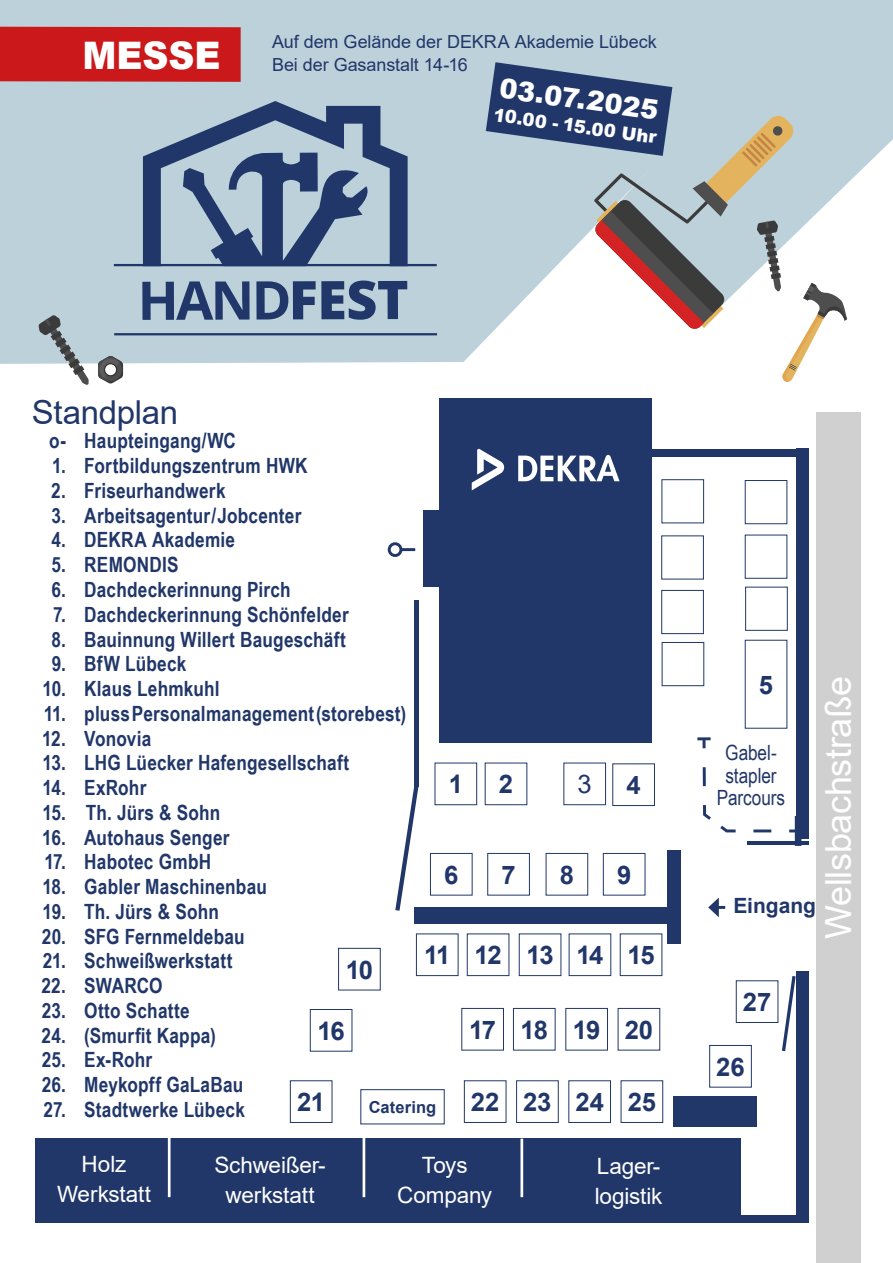
<style>
.page{position:relative;width:893px;height:1263px;background:#fff}
.page>*{position:absolute;margin:0;border:0;box-sizing:border-box;transform-origin:0 0}
.t1{font:900 37.95px "Arial";color:#fff;scale:.95 1}
.t2{font:36px "Arial";letter-spacing:-.01em;color:#fff}
.t3{font:33px "Arial";letter-spacing:-.01em;color:#213769}
.t4{font:900 27px "Arial";color:#fff}
.t5{font:700 25.65px "Arial";letter-spacing:-.04em;color:#213769}
.t6{font:25.65px "Arial";color:#213769}
.t7{font:22.5px/30px "Arial";letter-spacing:-.005em;color:#fff;text-align:center}
.t8{font:700 21px "Arial Narrow";letter-spacing:.01em;color:#213769}
.t9{font:21px/22.5px "Arial Narrow";letter-spacing:-.005em;color:#213769;text-align:center}
.t10{font:700 21px "Arial";color:#213769}
.t11{font:18px/22.5px "Arial";letter-spacing:-.005em;color:#213769}
.t12{font:900 18px "Arial";color:#fff}
.t13{font:700 16.5px "Arial";letter-spacing:.005em;color:#213769}
</style>
<div class="page">
<svg style="left:814px;top:0;width:79px;height:184px;background:#c2d5dd"></svg>
<div style="left:0;top:0;width:814px;height:364px;background:#bcd1da"></div>
<div style="left:0;top:27px;width:241px;height:55px;background:#cb181a"></div>
<svg style="left:98px;top:356px;width:25px;height:28px"></svg>
<svg style="left:38px;top:315px;width:51px;height:70px"></svg>
<div style="left:817px;top:412px;width:44px;height:851px;background:#d0d0d0"></div>
<div style="left:35px;top:1139px;width:705px;height:84px;background:#213769"></div>
<div style="left:414px;top:907px;width:258px;height:16px;background:#213769"></div>
<div style="left:673px;top:1096px;width:84px;height:31px;background:#213769"></div>
<div style="left:667px;top:850px;width:13px;height:93px;background:#213769"></div>
<svg style="left:486px;top:62px;width:361px;height:320px"></svg>
<div style="left:435px;top:763px;width:42px;height:42px;border:1px solid #213769"></div>
<div style="left:709px;top:1045px;width:43px;height:42px;border:1px solid #213769"></div>
<div style="left:736px;top:980px;width:42px;height:43px;border:1px solid #213769"></div>
<div style="left:603px;top:853px;width:42px;height:42px;border:1px solid #213769"></div>
<div style="left:745px;top:480px;width:42px;height:44px;border:1px solid #213769"></div>
<div style="left:546px;top:853px;width:42px;height:42px;border:1px solid #213769"></div>
<div style="left:563px;top:763px;width:43px;height:42px;border:1px solid #213769"></div>
<div style="left:430px;top:853px;width:43px;height:42px;border:1px solid #213769"></div>
<div style="left:416px;top:933px;width:42px;height:43px;border:1px solid #213769"></div>
<div style="left:487px;top:853px;width:43px;height:42px;border:1px solid #213769"></div>
<div style="left:519px;top:933px;width:42px;height:43px;border:1px solid #213769"></div>
<div style="left:467px;top:933px;width:42px;height:43px;border:1px solid #213769"></div>
<div style="left:439px;top:398px;width:213px;height:345px;background:#213769"></div>
<div style="left:423px;top:510px;width:39px;height:76px;background:#213769"></div>
<div style="left:796px;top:449px;width:12px;height:390px;background:#213769"></div>
<div style="left:645px;top:449px;width:154px;height:7px;background:#213769"></div>
<div style="left:645px;top:1215px;width:154px;height:8px;background:#213769"></div>
<div style="left:414px;top:600px;width:5px;height:186px;background:#213769"></div>
<svg style="left:395px;top:786px;width:24px;height:125px"></svg>
<div style="left:796px;top:971px;width:12px;height:252px;background:#213769"></div>
<svg style="left:402px;top:548px;width:14px;height:3px"></svg>
<div style="left:388px;top:542px;width:14px;height:15px;border:3px solid #213769;border-radius:50%"></div>
<svg style="left:701px;top:740px;width:94px;height:94px"></svg>
<hr style="left:697px;top:737px;width:14px;height:3px;background:#213769">
<div style="left:795px;top:816px;width:6px;height:30px;background:#213769"></div>
<hr style="left:168px;top:1132px;width:3px;height:65px;background:#fff">
<hr style="left:363px;top:1132px;width:2px;height:65px;background:#fff">
<hr style="left:520px;top:1139px;width:3px;height:58px;background:#fff">
<div style="left:516px;top:1080px;width:43px;height:43px;border:1px solid #213769"></div>
<div style="left:568px;top:1080px;width:43px;height:43px;border:1px solid #213769"></div>
<div style="left:621px;top:1080px;width:42px;height:43px;border:1px solid #213769"></div>
<div style="left:620px;top:933px;width:42px;height:43px;border:1px solid #213769"></div>
<div style="left:310px;top:1009px;width:42px;height:42px;border:1px solid #213769"></div>
<div style="left:360px;top:1089px;width:85px;height:35px;border:1px solid #213769"></div>
<div style="left:461px;top:1008px;width:43px;height:42px;border:1px solid #213769"></div>
<div style="left:513px;top:1008px;width:43px;height:42px;border:1px solid #213769"></div>
<div style="left:565px;top:1008px;width:43px;height:42px;border:1px solid #213769"></div>
<div style="left:338px;top:948px;width:43px;height:42px;border:1px solid #213769"></div>
<div style="left:464px;top:1080px;width:42px;height:43px;border:1px solid #213769"></div>
<div style="left:290px;top:1080px;width:42px;height:43px;border:1px solid #213769"></div>
<div style="left:612px;top:763px;width:43px;height:43px;border:1px solid #213769"></div>
<hr style="left:747px;top:841px;width:61px;height:3px;background:#213769">
<svg style="left:782px;top:976px;width:14px;height:75px"></svg>
<svg style="left:708px;top:897px;width:17px;height:20px"></svg>
<svg style="left:518px;top:455px;width:102px;height:26px"></svg>
<svg style="left:472px;top:449px;width:32px;height:41px"></svg>
<svg style="left:142px;top:281px;width:108px;height:39px;background:#6a7f9e"></svg>
<svg style="left:256px;top:280px;width:151px;height:40px;background:#677d9c"></svg>
<svg style="left:143px;top:101px;width:265px;height:163px;background:#7a90aa"></svg>
<hr style="left:114px;top:264px;width:323px;height:2px;background:#213769">
<hr style="left:114px;top:333px;width:323px;height:2px;background:#213769">
<div style="left:745px;top:587px;width:43px;height:44px;border:1px solid #213769"></div>
<div style="left:661px;top:535px;width:43px;height:44px;border:1px solid #213769"></div>
<div style="left:661px;top:590px;width:43px;height:44px;border:1px solid #213769"></div>
<div style="left:662px;top:642px;width:42px;height:44px;border:1px solid #213769"></div>
<div style="left:661px;top:479px;width:43px;height:44px;border:1px solid #213769"></div>
<h1 class="t1" style="left:82px;top:28px;width:147px">MESSE</h1>
<p class="t11" style="left:272px;top:31px;width:386px">Auf dem Gelände der DEKRA Akademie Lübeck<br>Bei der Gasanstalt 14-16</p>
<p class="t4" style="left:502px;top:68px;width:162px;rotate:8deg">03.07.2025</p>
<p class="t12" style="left:496px;top:101px;width:166px;rotate:8deg">10.00 - 15.00 Uhr</p>
<h3 class="t3" style="left:32px;top:389px;width:148px">Standplan</h3>
<p class="t8" style="left:49px;top:425px;width:188px">o- Haupteingang/WC</p>
<p class="t8" style="left:52px;top:450px;width:257px">1. Fortbildungszentrum HWK</p>
<p class="t8" style="left:51px;top:475px;width:176px">2. Friseurhandwerk</p>
<p class="t8" style="left:52px;top:499px;width:251px">3. Arbeitsagentur/Jobcenter</p>
<p class="t8" style="left:51px;top:524px;width:185px">4. DEKRA Akademie</p>
<p class="t8" style="left:52px;top:549px;width:129px">5. REMONDIS</p>
<p class="t8" style="left:51px;top:574px;width:241px">6. Dachdeckerinnung Pirch</p>
<p class="t8" style="left:53px;top:598px;width:297px">7. Dachdeckerinnung Schönfelder</p>
<p class="t8" style="left:52px;top:623px;width:296px">8. Bauinnung Willert Baugeschäft</p>
<p class="t8" style="left:52px;top:648px;width:136px">9. BfW Lübeck</p>
<p class="t8" style="left:43px;top:673px;width:179px">10. Klaus Lehmkuhl</p>
<p class="t8" style="left:44px;top:697px;width:364px">11. pluss Personalmanagement (storebest)</p>
<p class="t8" style="left:42px;top:722px;width:110px">12. Vonovia</p>
<p class="t8" style="left:43px;top:747px;width:308px">13. LHG Lüecker Hafengesellschaft</p>
<p class="t8" style="left:42px;top:772px;width:105px">14. ExRohr</p>
<p class="t8" style="left:43px;top:796px;width:179px">15. Th. Jürs &amp; Sohn</p>
<p class="t8" style="left:42px;top:821px;width:189px">16. Autohaus Senger</p>
<p class="t8" style="left:44px;top:846px;width:168px">17. Habotec GmbH</p>
<p class="t8" style="left:42px;top:871px;width:226px">18. Gabler Maschinenbau</p>
<p class="t8" style="left:43px;top:896px;width:178px">19. Th. Jürs &amp; Sohn</p>
<p class="t8" style="left:42px;top:920px;width:204px">20. SFG Fernmeldebau</p>
<p class="t8" style="left:43px;top:945px;width:191px">21. Schweißwerkstatt</p>
<p class="t8" style="left:41px;top:970px;width:123px">22. SWARCO</p>
<p class="t8" style="left:42px;top:995px;width:149px">23. Otto Schatte</p>
<p class="t8" style="left:42px;top:1019px;width:176px">24. (Smurfit Kappa)</p>
<p class="t8" style="left:42px;top:1044px;width:112px">25. Ex-Rohr</p>
<p class="t8" style="left:42px;top:1069px;width:203px">26. Meykopff GaLaBau</p>
<p class="t8" style="left:43px;top:1094px;width:203px">27. Stadtwerke Lübeck</p>
<p class="t5" style="left:449px;top:766px;width:16px">1</p>
<p class="t5" style="left:499px;top:766px;width:16px">2</p>
<p class="t6" style="left:578px;top:766px;width:16px">3</p>
<p class="t5" style="left:626px;top:767px;width:16px">4</p>
<p class="t5" style="left:444px;top:856px;width:16px">6</p>
<p class="t5" style="left:560px;top:856px;width:16px">8</p>
<p class="t5" style="left:617px;top:856px;width:16px">9</p>
<p class="t5" style="left:501px;top:856px;width:16px">7</p>
<p class="t5" style="left:424px;top:937px;width:28px">11</p>
<p class="t5" style="left:474px;top:937px;width:81px">12 13</p>
<p class="t5" style="left:576px;top:937px;width:80px">14 15</p>
<p class="t5" style="left:346px;top:951px;width:29px">10</p>
<p class="t5" style="left:317px;top:1012px;width:29px">16</p>
<p class="t5" style="left:625px;top:1011px;width:30px">20</p>
<p class="t5" style="left:469px;top:1011px;width:133px">17 18 19</p>
<p class="t5" style="left:297px;top:1084px;width:29px">21</p>
<p class="t5" style="left:471px;top:1084px;width:30px">22</p>
<p class="t5" style="left:523px;top:1084px;width:134px">23 24 25</p>
<p class="t13" style="left:369px;top:1095px;width:69px">Catering</p>
<p class="t7" style="left:57px;top:1149px;width:95px">Holz<br>Werkstatt</p>
<p class="t7" style="left:214px;top:1150px;width:113px">Schweißer&shy;werkstatt</p>
<p class="t7" style="left:397px;top:1150px;width:97px">Toys<br>Company</p>
<p class="t7" style="left:595px;top:1151px;width:69px;text-align:left">Lager&shy;logistik</p>
<p class="t5" style="left:759px;top:666px;width:16px">5</p>
<p class="t9" style="left:717px;top:741px;width:70px">Gabel&shy;stapler<br>Parcours</p>
<p class="t10" style="left:733px;top:891px;width:84px">Eingang</p>
<h2 class="t2" style="left:814px;top:939px;width:264px;rotate:-90deg">Wellsbachstraße</h2>
<p class="t5" style="left:743px;top:984px;width:30px">27</p>
<p class="t5" style="left:716px;top:1048px;width:30px">26</p>
</div>
